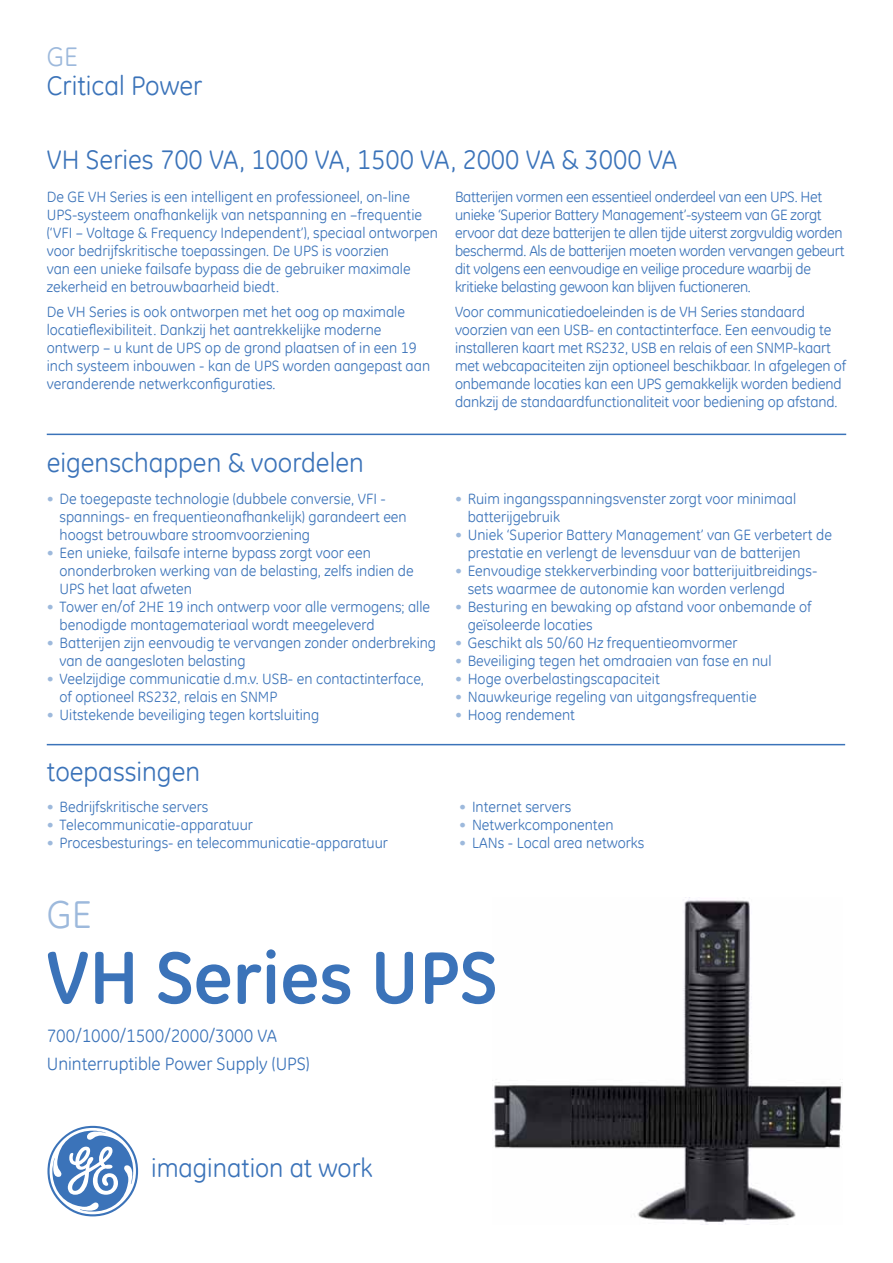
<style>
.page{position:relative;width:893px;height:1263px;background:#fff}
.page>*{position:absolute;margin:0;border:0;box-sizing:border-box;transform-origin:0 0}
.t1{font:700 75px "GE Inspira";color:#3b73b9}
.t2{font:39px "GE Inspira";color:#9db9dc}
.t3{font:27px "GE Inspira";color:#3b73b9}
.t4{font:27px "GE Inspira";color:#9db9dc}
.t5{font:26.25px "GE Inspira";color:#3b73b9}
.t6{font:18px/28.5px "GE Inspira";color:#3b73b9}
.t7{font:15px/18px "GE Inspira";color:#3b73b9}
.t8{font:15px/18px "GE Inspira";letter-spacing:-.02em;color:#3b73b9}
.s1{color:#9db9dc}
</style>
<div class="page">
<hr style="left:47px;top:434px;width:799px;height:1px;background:#3b73b9">
<hr style="left:47px;top:744px;width:798px;height:1px;background:#3b73b9">
<img style="left:494px;top:900px;width:349px;height:325px">
<svg style="left:47px;top:1126px;width:91px;height:90px"></svg>
<h3 class="t4" style="left:47px;top:40px;width:32px">GE</h3>
<h3 class="t3" style="left:47px;top:68px;width:157px">Critical Power</h3>
<h3 class="t3" style="left:47px;top:142px;width:632px">VH Series 700 VA, 1000 VA, 1500 VA, 2000 VA &amp; 3000 VA</h3>
<p class="t7" style="left:47px;top:187px;width:393px">De GE VH Series is een intelligent en professioneel, on-line UPS-systeem onafhankelijk van netspanning en –frequentie (‘VFI – Voltage &amp; Frequency Independent’), speciaal ontworpen voor bedrijfskritische toepassingen. De UPS is voorzien<br>van een unieke failsafe bypass die de gebruiker maximale zekerheid en betrouwbaarheid biedt.</p>
<p class="t7" style="left:47px;top:303px;width:385px">De VH Series is ook ontworpen met het oog op maximale locatieflexibiliteit. Dankzij het aantrekkelijke moderne ontwerp – u kunt de UPS op de grond plaatsen of in een 19 inch systeem inbouwen - kan de UPS worden aangepast aan veranderende netwerkconfiguraties.</p>
<h3 class="t3" style="left:47px;top:445px;width:318px">eigenschappen &amp; voordelen</h3>
<p class="t7" style="left:60px;top:489px;width:349px;text-indent:-13px"><span class="s1">•</span> De toegepaste technologie (dubbele conversie, VFI - spannings- en frequentieonafhankelijk) garandeert een hoogst betrouwbare stroomvoorziening</p>
<p class="t7" style="left:60px;top:543px;width:356px;text-indent:-13px"><span class="s1">•</span> Een unieke, failsafe interne bypass zorgt voor een ononderbroken werking van de belasting, zelfs indien de<br>UPS het laat afweten</p>
<p class="t7" style="left:60px;top:597px;width:372px;text-indent:-13px"><span class="s1">•</span> Tower en/of 2HE 19 inch ontwerp voor alle vermogens; alle benodigde montagemateriaal wordt meegeleverd</p>
<p class="t7" style="left:60px;top:633px;width:378px;text-indent:-13px"><span class="s1">•</span> Batterijen zijn eenvoudig te vervangen zonder onderbreking van de aangesloten belasting</p>
<p class="t7" style="left:60px;top:669px;width:366px;text-indent:-13px"><span class="s1">•</span> Veelzijdige communicatie d.m.v. USB- en contactinterface, of optioneel RS232, relais en SNMP</p>
<p class="t7" style="left:47px;top:705px;width:274px"><span class="s1">•</span> Uitstekende beveiliging tegen kortsluiting</p>
<h3 class="t3" style="left:47px;top:754px;width:155px">toepassingen</h3>
<p class="t7" style="left:47px;top:797px;width:163px"><span class="s1">•</span> Bedrijfskritische servers</p>
<p class="t7" style="left:47px;top:815px;width:208px"><span class="s1">•</span> Telecommunicatie-apparatuur</p>
<p class="t7" style="left:47px;top:833px;width:343px"><span class="s1">•</span> Procesbesturings- en telecommunicatie-apparatuur</p>
<p class="t8" style="left:455px;top:187px;width:391px">Batterijen vormen een essentieel onderdeel van een UPS. Het unieke ‘Superior Battery Management’-systeem van GE zorgt ervoor dat deze batterijen te allen tijde uiterst zorgvuldig worden beschermd. Als de batterijen moeten worden vervangen gebeurt dit volgens een eenvoudige en veilige procedure waarbij de kritieke belasting gewoon kan blijven fuctioneren.</p>
<p class="t7" style="left:455px;top:303px;width:393px">Voor communicatiedoeleinden is de VH Series standaard voorzien van een USB- en contactinterface. Een eenvoudig te installeren kaart met RS232, USB en relais of een SNMP-kaart met webcapaciteiten zijn optioneel beschikbaar. In afgelegen of onbemande locaties kan een UPS gemakkelijk worden bediend dankzij de standaardfunctionaliteit voor bediening op afstand.</p>
<p class="t7" style="left:468px;top:489px;width:330px;text-indent:-13px"><span class="s1">•</span> Ruim ingangsspanningsvenster zorgt voor minimaal batterijgebruik</p>
<p class="t7" style="left:468px;top:525px;width:366px;text-indent:-13px"><span class="s1">•</span> Uniek ‘Superior Battery Management’ van GE verbetert de prestatie en verlengt de levensduur van de batterijen</p>
<p class="t7" style="left:468px;top:561px;width:351px;text-indent:-13px"><span class="s1">•</span> Eenvoudige stekkerverbinding voor batterijuitbreidings&shy;sets waarmee de autonomie kan worden verlengd</p>
<p class="t7" style="left:468px;top:597px;width:345px;text-indent:-13px"><span class="s1">•</span> Besturing en bewaking op afstand voor onbemande of geïsoleerde locaties</p>
<p class="t7" style="left:455px;top:633px;width:284px"><span class="s1">•</span> Geschikt als 50/60 Hz frequentieomvormer</p>
<p class="t7" style="left:455px;top:651px;width:318px"><span class="s1">•</span> Beveiliging tegen het omdraaien van fase en nul</p>
<p class="t7" style="left:455px;top:669px;width:206px"><span class="s1">•</span> Hoge overbelastingscapaciteit</p>
<p class="t7" style="left:455px;top:687px;width:303px"><span class="s1">•</span> Nauwkeurige regeling van uitgangsfrequentie</p>
<p class="t7" style="left:455px;top:705px;width:122px"><span class="s1">•</span> Hoog rendement</p>
<p class="t7" style="left:459px;top:797px;width:114px"><span class="s1">•</span> Internet servers</p>
<p class="t7" style="left:459px;top:815px;width:156px"><span class="s1">•</span> Netwerkcomponenten</p>
<p class="t7" style="left:459px;top:833px;width:187px"><span class="s1">•</span> LANs - Local area networks</p>
<h2 class="t2" style="left:47px;top:890px;width:46px">GE</h2>
<h1 class="t1" style="left:47px;top:929px;width:452px">VH Series UPS</h1>
<p class="t6" style="left:47px;top:1021px;width:264px">700/1000/1500/2000/3000 VA<br>Uninterruptible Power Supply (UPS)</p>
<h3 class="t5" style="left:151px;top:1151px;width:223px">imagination at work</h3>
</div>
